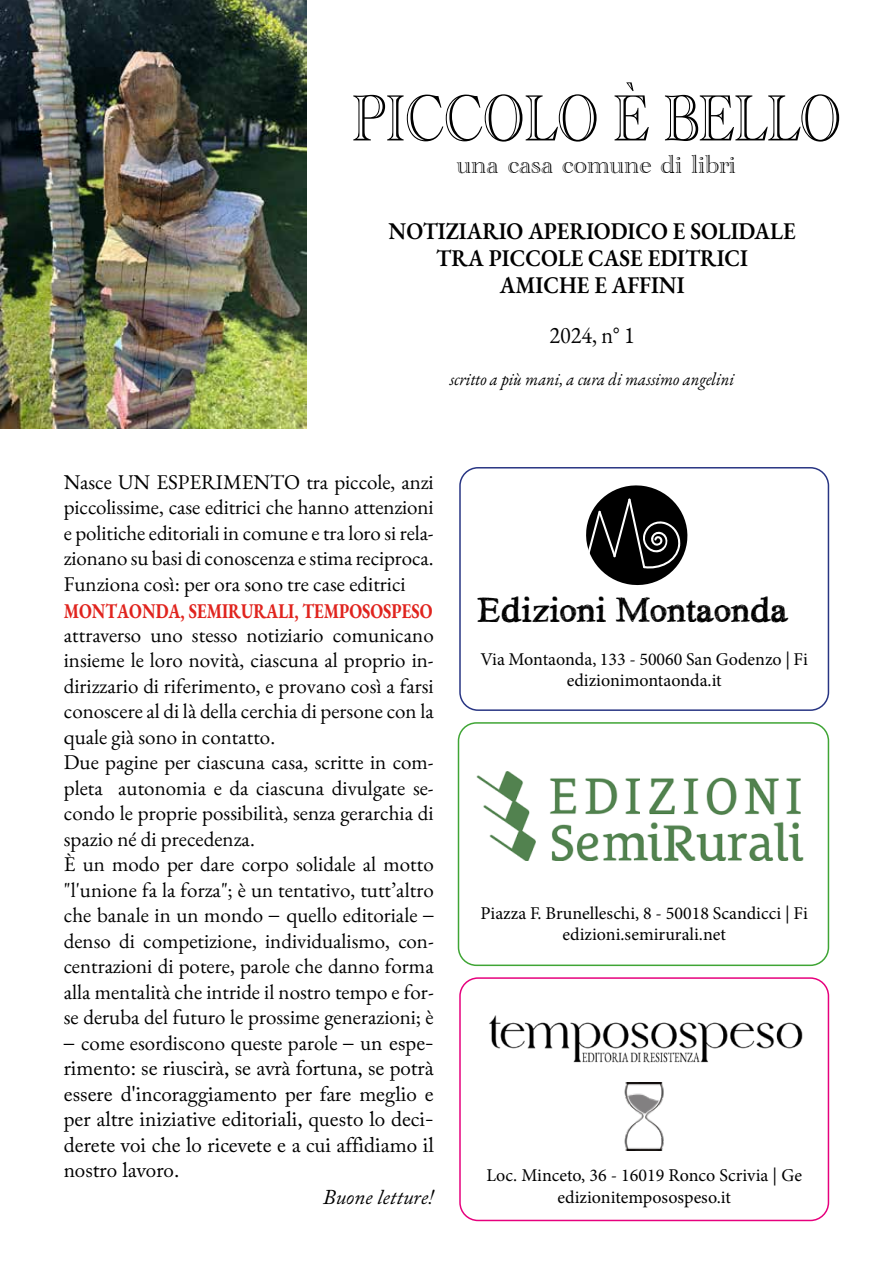
<style>
.page{position:relative;width:893px;height:1263px;background:#fff}
.page>*{position:absolute;margin:0;border:0;box-sizing:border-box;transform-origin:0 0}
.t1{font:67.5px "Academy Engraved Let Plain";color:#000;scale:.8 1}
.t2{font:36.9px "Hand TIMES";color:#000}
.t3{font:27px "Academy Engraved Let Plain";color:#000}
.t4{font:600 24px/27px "EB Garamond";color:#000;text-align:center;scale:.92 1}
.t5{font:24px "EB Garamond";color:#000;scale:.92 1}
.t6{font:21px/25.5px "EB Garamond";color:#000;text-align:justify}
.t7{font:21px/25.5px "Adobe Caslon Pro";color:#000;text-align:justify}
.t8{font:700 21px "EB Garamond";color:#e0241e;scale:.8 1}
.t9{font:italic 21px "Adobe Caslon Pro";color:#000}
.t10{font:18px/21.6px "Minion Pro";color:#000;text-align:center}
.t11{font:italic 18px "EB Garamond";color:#000;scale:.92 1}
.s1{font-family:"Adobe Caslon Pro"}
</style>
<div class="page">
<div style="left:459px;top:467px;width:370px;height:244px;border:2px solid #283583;border-radius:18px"></div>
<img style="left:0;top:0;width:307px;height:428px">
<div style="left:459px;top:977px;width:370px;height:244px;border:2px solid #e6007d;border-radius:18px"></div>
<div style="left:458px;top:722px;width:371px;height:244px;border:2px solid #3fa535;border-radius:18px"></div>
<svg style="left:586px;top:485px;width:101px;height:101px"></svg>
<img style="left:477px;top:772px;width:326px;height:88px">
<img style="left:489px;top:1015px;width:314px;height:48px">
<img style="left:624px;top:1082px;width:40px;height:69px">
<h1 class="t1" style="left:352px;top:68px;width:613px">PICCOLO È BELLO</h1>
<p class="t3" style="left:457px;top:144px;width:280px">una casa comune di libri</p>
<p class="t4" style="left:389px;top:217px;width:444px">NOTIZIARIO APERIODICO E SOLIDALE<br>TRA PICCOLE CASE EDITRICI<br>AMICHE E AFFINI</p>
<p class="t5" style="left:550px;top:319px;width:94px">2024, n° 1</p>
<p class="t11" style="left:450px;top:368px;width:311px">scritto a più mani, a cura di massimo angelini</p>
<p class="t6" style="left:64px;top:469px;width:371px">Nasce UN ESPERIMENTO tra piccole, anzi piccolissime, case editrici che hanno attenzioni e politiche editoriali in comune e tra loro si rela&shy;zionano su basi di conoscenza e stima reciproca.<br>Funziona così: per ora sono tre case editrici</p>
<p class="t8" style="left:64px;top:597px;width:462px">MONTAONDA, SEMIRURALI, TEMPOSOSPESO</p>
<p class="t6" style="left:64px;top:622px;width:371px;text-align:left">attraverso uno stesso notiziario comunicano insieme le loro novità, ciascuna al proprio in&shy;dirizzario di riferimento, e provano così a farsi conoscere al di là della cerchia di persone con la quale già sono in contatto.<br>Due pagine per ciascuna casa, scritte in com&shy;pleta autonomia e da ciascuna divulgate se&shy;condo le proprie possibilità, senza gerarchia di spazio né di precedenza.<br>È un modo per dare corpo solidale al motto "l'unione fa la forza"; è un tentativo, tutt’altro che banale in un mondo <span class="s1">–</span> quello editoriale <span class="s1">– </span>denso di competizione, individualismo, con&shy;centrazioni di potere, parole che danno forma alla mentalità che intride il nostro tempo e for&shy;se deruba del futuro le prossime generazioni; è</p>
<p class="t6" style="left:64px;top:1030px;width:371px"><span class="s1">–</span> come esordiscono queste parole <span class="s1">– un espe-</span></p>
<p class="t7" style="left:64px;top:1055px;width:371px">rimento: se riuscirà, se avrà fortuna, se potrà essere d'incoraggiamento per fare meglio e per altre iniziative editoriali, questo lo deci&shy;derete voi che lo ricevete e a cui affidiamo il nostro lavoro.</p>
<p class="t9" style="left:323px;top:1185px;width:113px">Buone letture!</p>
<h2 class="t2" style="left:477px;top:589px;width:313px">Edizioni Montaonda</h2>
<p class="t10" style="left:480px;top:648px;width:329px">Via Montaonda, 133 - 50060 San Godenzo | Fi edizionimontaonda.it</p>
<p class="t10" style="left:480px;top:902px;width:329px">Piazza F. Brunelleschi, 8 - 50018 Scandicci | Fi edizioni.semirurali.net</p>
<p class="t10" style="left:486px;top:1165px;width:317px">Loc. Minceto, 36 - 16019 Ronco Scrivia | Ge edizionitemposospeso.it</p>
</div>
